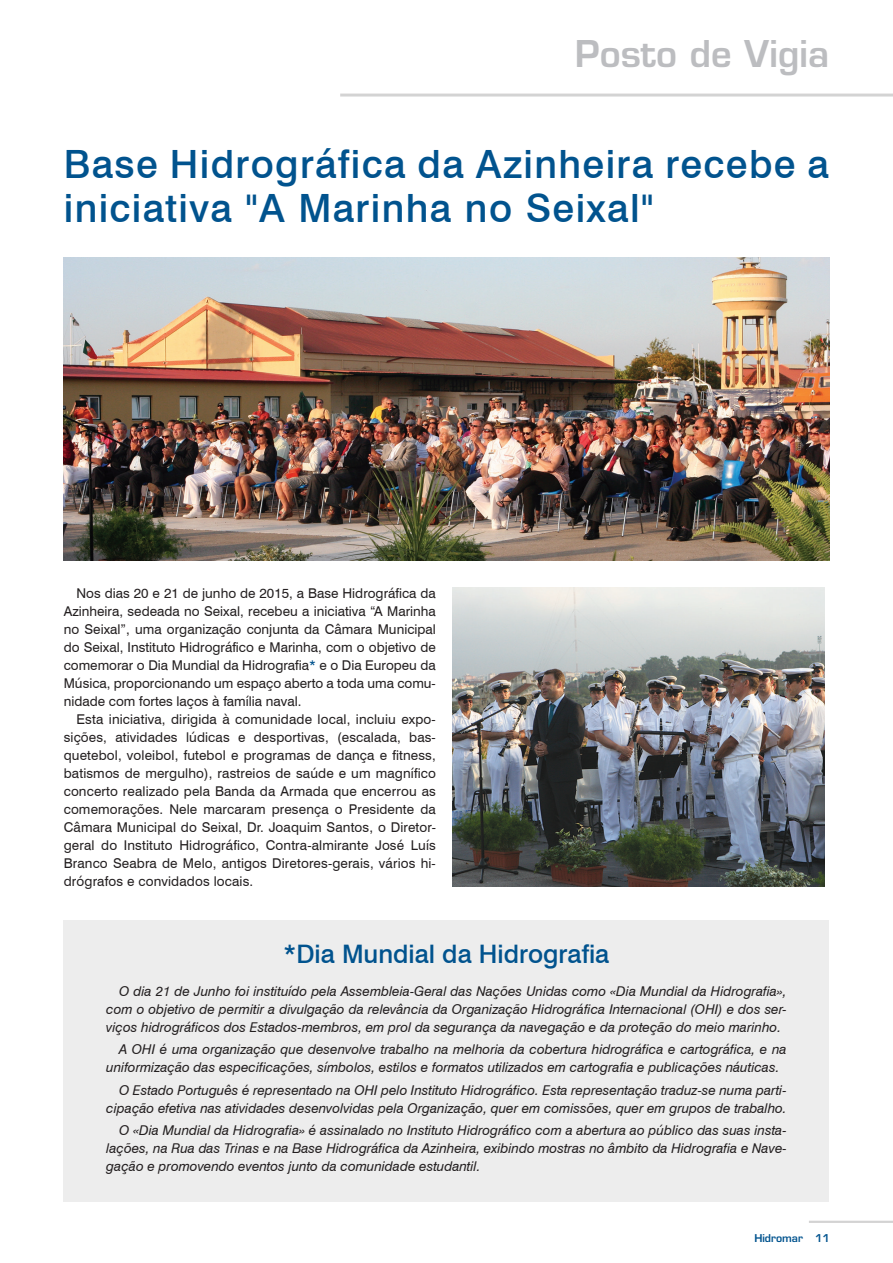
<style>
.page{position:relative;width:893px;height:1263px;background:#fff}
.page>*{position:absolute;margin:0;border:0;box-sizing:border-box;transform-origin:0 0}
.texto{font:500 39px/43.5px "Swiss 721 BT";letter-spacing:.035em;color:#01538e}
.t1{font:600 36px "Eurostile LT Std";color:#bcbdc0}
.t2{font:500 25.5px "Swiss 721 BT";color:#01538e}
.t3{font:italic 13.5px/18px "Swiss 721 BT";color:#231f20;text-align:justify}
.t4{font:13.5px/18px "Swiss 721 BT";letter-spacing:.005em;color:#231f20;text-align:justify}
.t5{font:600 10.5px "Eurostile LT Std";color:#01538e}
.s1{color:#01538e}
</style>
<div class="page">
<hr style="left:809px;top:1221px;width:84px;height:2px;background:#231f20">
<hr style="left:340px;top:94px;width:553px;height:3px;background:#231f20">
<div style="left:64px;top:920px;width:765px;height:281px;background:#ededed"></div>
<img style="left:64px;top:257px;width:765px;height:304px">
<img style="left:452px;top:587px;width:372px;height:300px">
<p class="t1" style="left:575px;top:32px;width:255px">Posto de Vigia</p>
<p class="texto" style="left:64px;top:143px;width:767px">Base Hidrográfica da Azinheira recebe a iniciativa "A Marinha no Seixal"</p>
<p class="t4" style="left:64px;top:584px;width:374px;text-indent:13px">Nos dias 20 e 21 de junho de 2015, a Base Hidrográfica da Azinheira, sedeada no Seixal, recebeu a iniciativa “A Marinha no Seixal”, uma organização conjunta da Câmara Municipal do Seixal, Instituto Hidrográfico e Marinha, com o objetivo de comemorar o Dia Mundial da Hidrografia<span class="s1">*</span> e o Dia Europeu da Música, proporcionando um espaço aberto a toda uma comu&shy;nidade com fortes laços à família naval.</p>
<p class="t4" style="left:64px;top:710px;width:374px;text-indent:13px">Esta iniciativa, dirigida à comunidade local, incluiu expo&shy;sições, atividades lúdicas e desportivas, (escalada, bas&shy;quetebol, voleibol, futebol e programas de dança e fitness, batismos de mergulho), rastreios de saúde e um magnífico concerto realizado pela Banda da Armada que encerrou as comemorações. Nele marcaram presença o Presidente da Câmara Municipal do Seixal, Dr. Joaquim Santos, o Diretor&shy;geral do Instituto Hidrográfico, Contra-almirante José Luís Branco Seabra de Melo, antigos Diretores-gerais, vários hi&shy;drógrafos e convidados locais.</p>
<p class="t2" style="left:284px;top:938px;width:327px">*Dia Mundial da Hidrografia</p>
<p class="t3" style="left:106px;top:982px;width:682px;text-indent:13px">O dia 21 de Junho foi instituído pela Assembleia-Geral das Nações Unidas como «Dia Mundial da Hidrografia», com o objetivo de permitir a divulgação da relevância da Organização Hidrográfica Internacional (OHI) e dos ser&shy;viços hidrográficos dos Estados-membros, em prol da segurança da navegação e da proteção do meio marinho.</p>
<p class="t3" style="left:106px;top:1040px;width:682px;text-indent:13px">A OHI é uma organização que desenvolve trabalho na melhoria da cobertura hidrográfica e cartográfica, e na uniformização das especificações, símbolos, estilos e formatos utilizados em cartografia e publicações náuticas.</p>
<p class="t3" style="left:106px;top:1081px;width:682px;text-align:right">O Estado Português é representado na OHI pelo Instituto Hidrográfico. Esta representação traduz-se numa parti&shy;cipação efetiva nas atividades desenvolvidas pela Organização, quer em comissões, quer em grupos de trabalho.</p>
<p class="t3" style="left:106px;top:1121px;width:682px;text-indent:13px">O «Dia Mundial da Hidrografia» é assinalado no Instituto Hidrográfico com a abertura ao público das suas insta&shy;lações, na Rua das Trinas e na Base Hidrográfica da Azinheira, exibindo mostras no âmbito da Hidrografia e Nave&shy;gação e promovendo eventos junto da comunidade estudantil.</p>
<p class="t5" style="left:754px;top:1232px;width:77px">Hidromar 11</p>
</div>
